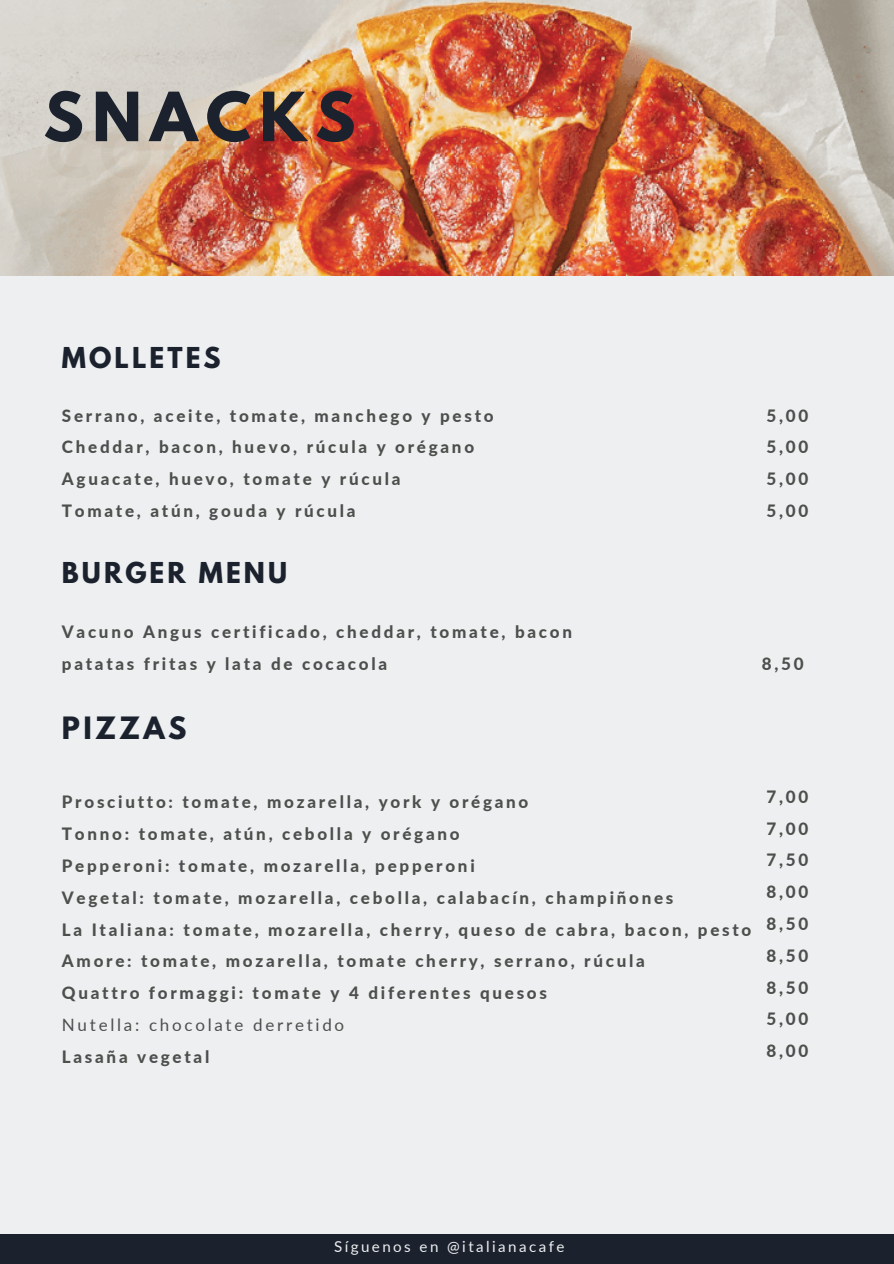
<style>
.page{position:relative;width:894px;height:1264px;background:#fff}
.page>*{position:absolute;margin:0;border:0;box-sizing:border-box;transform-origin:0 0}
.t1{font:700 60px "League Spartan";letter-spacing:.14em;color:#000}
.t2{font:700 60px "League Spartan";letter-spacing:.14em;color:#1b222e}
.t3{font:700 27.3px "League Spartan";letter-spacing:.12em;color:#1b222e}
.t4{font:700 25.5px "League Spartan";letter-spacing:.12em;color:#1b222e}
.t5{font:800 16.95px/31.8px "Lato";letter-spacing:.16em;color:#4d4f4d}
.t6{font:16.95px "Lato";letter-spacing:.16em;color:#4d4f4d}
.t7{font:15.15px "Lato";letter-spacing:.16em;color:#edeff0}
</style>
<div class="page">
<div style="left:0;top:0;width:893px;height:1263px;background:#edeff0"></div>
<div style="left:0;top:1234px;width:893px;height:29px;background:#1b222e"></div>
<img style="left:0;top:0;width:893px;height:275px">
<h1 class="t2" style="left:43px;top:87px;width:313px">SNACKS</h1>
<h1 class="t1" style="left:46px;top:123px;width:308px">COMIDA</h1>
<h3 class="t4" style="left:62px;top:345px;width:160px">MOLLETES</h3>
<p class="t5" style="left:62px;top:399px;width:433px">Serrano, aceite, tomate, manchego y pesto Cheddar, bacon, huevo, rúcula y orégano Aguacate, huevo, tomate y rúcula<br>Tomate, atún, gouda y rúcula</p>
<h3 class="t4" style="left:62px;top:560px;width:226px">BURGER MENU</h3>
<p class="t5" style="left:62px;top:615px;width:511px">Vacuno Angus certificado, cheddar, tomate, bacon patatas fritas y lata de cocacola</p>
<h2 class="t3" style="left:62px;top:714px;width:126px">PIZZAS</h2>
<p class="t5" style="left:766px;top:399px;width:43px;text-align:justify">5,00<br>5,00<br>5,00<br>5,00</p>
<p class="t5" style="left:761px;top:647px;width:43px">8,50</p>
<p class="t5" style="left:62px;top:786px;width:690px">Prosciutto: tomate, mozarella, york y orégano<br>Tonno: tomate, atún, cebolla y orégano<br>Pepperoni: tomate, mozarella, pepperoni<br>Vegetal: tomate, mozarella, cebolla, calabacín, champiñones<br>La Italiana: tomate, mozarella, cherry, queso de cabra, bacon, pesto Amore: tomate, mozarella, tomate cherry, serrano, rúcula<br>Quattro formaggi: tomate y 4 diferentes quesos</p>
<p class="t6" style="left:62px;top:1014px;width:284px">Nutella: chocolate derretido</p>
<p class="t5" style="left:62px;top:1040px;width:149px">Lasaña vegetal</p>
<p class="t5" style="left:766px;top:780px;width:43px;text-align:justify">7,00<br>7,00<br>7,50<br>8,00<br>8,50<br>8,50<br>8,50<br>5,00<br>8,00</p>
<p class="t7" style="left:334px;top:1237px;width:232px">Síguenos en @italianacafe</p>
</div>
